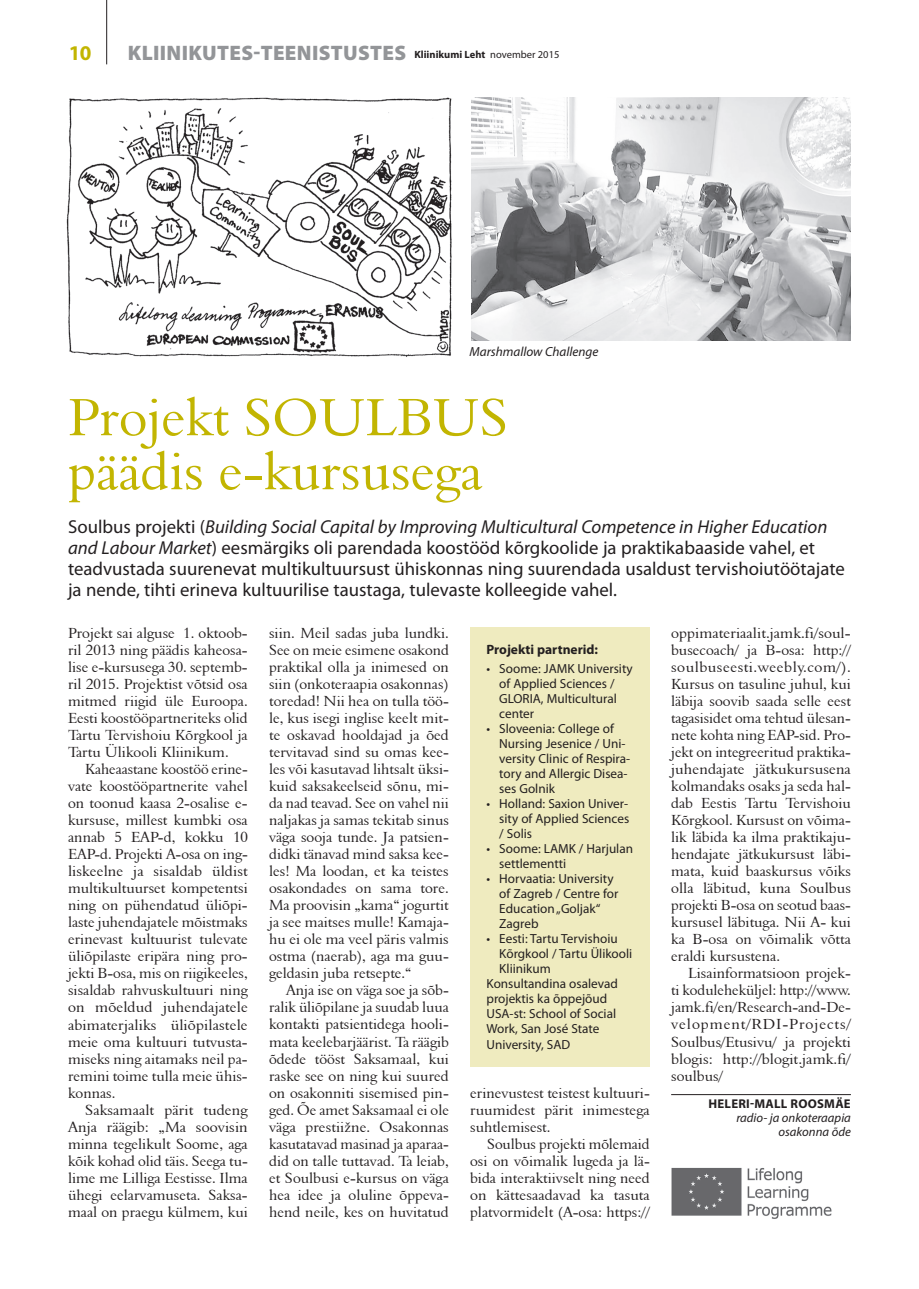
<style>
.page{position:relative;width:919px;height:1289px;background:#fff}
.page>*{position:absolute;margin:0;border:0;box-sizing:border-box;transform-origin:0 0}
.t1{font:54px/54px "Aldine 401 BT Roman A";color:#c2b501}
.t2{font:900 21px "Myriad Pro";letter-spacing:.015em;color:#939598}
.t3{font:700 21px "Myriad Pro";color:#c2b501}
.t4{font:18.75px/21px "Myriad Pro";color:#231f20}
.t5{font:15px/17px "Aldine 401 BT Roman A";color:#231f20;text-align:justify}
.t6{font:700 13.5px "Myriad Pro";color:#231f20}
.t7{font:13.2px/15px "Myriad Pro";color:#231f20}
.t8{font:italic 13.2px "Myriad Pro";color:#231f20}
.t9{font:italic 12.75px/14.2px "Myriad Pro";color:#231f20;text-align:right}
.t10{font:700 12.75px "Myriad Pro";letter-spacing:.02em;color:#231f20}
.s1{font-weight:700;font-size:10.5px;color:#231f20}
.s2{font-weight:400;font-size:10.5px;color:#231f20}
.s3{font-style:italic}
</style>
<div class="page">
<hr style="left:106px;top:0;width:1px;height:64px;background:#231f20">
<img style="left:471px;top:98px;width:379px;height:243px">
<img style="left:66px;top:97px;width:386px;height:260px">
<hr style="left:671px;top:1094px;width:179px;height:1px;background:#231f20">
<div style="left:470px;top:626px;width:179px;height:440px;background:#efebbf"></div>
<img style="left:671px;top:1167px;width:161px;height:52px">
<h2 class="t3" style="left:69px;top:41px;width:24px">10</h2>
<h2 class="t2" style="left:128px;top:41px;width:433px">KLIINIKUTES-TEENISTUSTES <span class="s1">Kliinikumi Leht</span> <span class="s2">november 2015</span></h2>
<p class="t8" style="left:469px;top:345px;width:130px">Marshmallow Challenge</p>
<h1 class="t1" style="left:68px;top:389px;width:442px">Projekt SOULBUS päädis e-kursusega</h1>
<p class="t4" style="left:68px;top:517px;width:778px">Soulbus projekti (<span class="s3">Building Social Capital by Improving Multicultural Competence in Higher Education and Labour Market</span>) eesmärgiks oli parendada koostööd kõrgkoolide ja praktikabaaside vahel, et teadvustada suurenevat multikultuursust ühiskonnas ning suurendada usaldust tervishoiutöötajate ja nende, tihti erineva kultuurilise taustaga, tulevaste kolleegide vahel.</p>
<p class="t5" style="left:68px;top:624px;width:181px">Projekt sai alguse 1. oktoob&shy;ril 2013 ning päädis kaheosa&shy;lise e-kursusega 30. septemb&shy;ril 2015. Projektist võtsid osa mitmed riigid üle Euroopa.<br>Eesti koostööpartneriteks olid Tartu Tervishoiu Kõrgkool ja Tartu Ülikooli Kliinikum.</p>
<p class="t5" style="left:68px;top:760px;width:181px;text-indent:17px">Kaheaastane koostöö erine&shy;vate koostööpartnerite vahel on toonud kaasa 2-osalise e&shy;kursuse, millest kumbki osa annab 5 EAP-d, kokku 10<br>EAP-d. Projekti A-osa on ing&shy;liskeelne ja sisaldab üldist multikultuurset kompetentsi ning on pühendatud üliõpi&shy;laste juhendajatele mõistmaks erinevast kultuurist tulevate üliõpilaste eripära ning pro&shy;jekti B-osa, mis on riigikeeles, sisaldab rahvuskultuuri ning on mõeldud juhendajatele abimaterjaliks üliõpilastele meie oma kultuuri tutvusta&shy;miseks ning aitamaks neil pa&shy;remini toime tulla meie ühis&shy;konnas.</p>
<p class="t5" style="left:68px;top:1100px;width:181px;text-indent:17px">Saksamaalt pärit tudeng Anja räägib: „Ma soovisin minna tegelikult Soome, aga kõik kohad olid täis. Seega tu&shy;lime me Lilliga Eestisse. Ilma ühegi eelarvamuseta. Saksa&shy;maal on praegu külmem, kui</p>
<p class="t5" style="left:269px;top:624px;width:181px">siin. Meil sadas juba lundki.<br>See on meie esimene osakond praktikal olla ja inimesed on siin (onkoteraapia osakonnas) toredad! Nii hea on tulla töö&shy;le, kus isegi inglise keelt mit&shy;te oskavad hooldajad ja õed tervitavad sind su omas kee&shy;les või kasutavad lihtsalt üksi&shy;kuid saksakeelseid sõnu, mi&shy;da nad teavad. See on vahel nii naljakas ja samas tekitab sinus väga sooja tunde. Ja patsien&shy;didki tänavad mind saksa kee&shy;les! Ma loodan, et ka teistes osakondades on sama tore.<br>Ma proovisin „kama“ jogurtit ja see maitses mulle! Kamaja&shy;hu ei ole ma veel päris valmis ostma (naerab), aga ma guu&shy;geldasin juba retsepte.“</p>
<p class="t5" style="left:269px;top:981px;width:181px;text-indent:17px">Anja ise on väga soe ja sõb&shy;ralik üliõpilane ja suudab luua kontakti patsientidega hooli&shy;mata keelebarjäärist. Ta räägib õdede tööst Saksamaal, kui raske see on ning kui suured on osakonniti sisemised pin&shy;ged. Õe amet Saksamaal ei ole väga prestiižne. Osakonnas kasutatavad masinad ja aparaa&shy;did on talle tuttavad. Ta leiab, et Soulbusi e-kursus on väga hea idee ja oluline õppeva&shy;hend neile, kes on huvitatud</p>
<p class="t6" style="left:486px;top:642px;width:113px">Projekti partnerid:</p>
<p class="t7" style="left:499px;top:661px;width:135px;text-indent:-13px">• Soome: JAMK University of Applied Sciences /<br>GLORIA, Multicultural center</p>
<p class="t7" style="left:499px;top:721px;width:132px;text-indent:-13px">• Sloveenia: College of<br>Nursing Jesenice / Uni&shy;versity Clinic of Respira&shy;tory and Allergic Disea&shy;ses Golnik</p>
<p class="t7" style="left:499px;top:796px;width:131px;text-align:justify;text-indent:-13px">• Holland: Saxion Univer&shy;sity of Applied Sciences / Solis</p>
<p class="t7" style="left:499px;top:841px;width:135px;text-indent:-13px">• Soome: LAMK / Harjulan settlementti</p>
<p class="t7" style="left:499px;top:871px;width:121px;text-indent:-13px">• Horvaatia: University of Zagreb / Centre for<br>Education „Goljak“<br>Zagreb</p>
<p class="t7" style="left:486px;top:931px;width:133px">• Eesti: Tartu Tervishoiu</p>
<p class="t7" style="left:499px;top:946px;width:134px">Kõrgkool / Tartu Ülikooli</p>
<p class="t7" style="left:499px;top:961px;width:53px">Kliinikum</p>
<p class="t7" style="left:486px;top:976px;width:133px">Konsultandina osalevad</p>
<p class="t7" style="left:486px;top:991px;width:122px">projektis ka õppejõud</p>
<p class="t7" style="left:486px;top:1006px;width:131px">USA-st: School of Social</p>
<p class="t7" style="left:486px;top:1021px;width:114px">Work, San José State</p>
<p class="t7" style="left:486px;top:1036px;width:85px">University, SAD</p>
<p class="t5" style="left:470px;top:1083px;width:181px">erinevustest teistest kultuuri&shy;ruumidest pärit inimestega suhtlemisest.</p>
<p class="t5" style="left:470px;top:1134px;width:181px;text-indent:17px">Soulbus projekti mõlemaid osi on võimalik lugeda ja lä&shy;bida interaktiivselt ning need on kättesaadavad ka tasuta platvormidelt (A-osa: https://</p>
<p class="t5" style="left:671px;top:624px;width:181px">oppimateriaalit.jamk.fi/soul&shy;busecoach/ ja B-osa: http:// soulbuseesti.weebly.com/).<br>Kursus on tasuline juhul, kui läbija soovib saada selle eest tagasisidet oma tehtud ülesan&shy;nete kohta ning EAP-sid. Pro&shy;jekt on integreeritud praktika&shy;juhendajate jätkukursusena kolmandaks osaks ja seda hal&shy;dab Eestis Tartu Tervishoiu Kõrgkool. Kursust on võima&shy;lik läbida ka ilma praktikaju&shy;hendajate jätkukursust läbi&shy;mata, kuid baaskursus võiks olla läbitud, kuna Soulbus projekti B-osa on seotud baas&shy;kursusel läbituga. Nii A- kui ka B-osa on võimalik võtta eraldi kursustena.</p>
<p class="t5" style="left:671px;top:964px;width:181px;text-indent:17px">Lisainformatsioon projek&shy;ti koduleheküljel: http://www. jamk.fi/en/Research-and-De&shy;velopment/RDI-Projects/ Soulbus/Etusivu/ ja projekti blogis: http://blogit.jamk.fi/ soulbus/</p>
<p class="t10" style="left:708px;top:1096px;width:144px">HELERI-MALL ROOSMÄE</p>
<p class="t9" style="left:736px;top:1110px;width:116px">radio- ja onkoteraapia osakonna õde</p>
</div>
